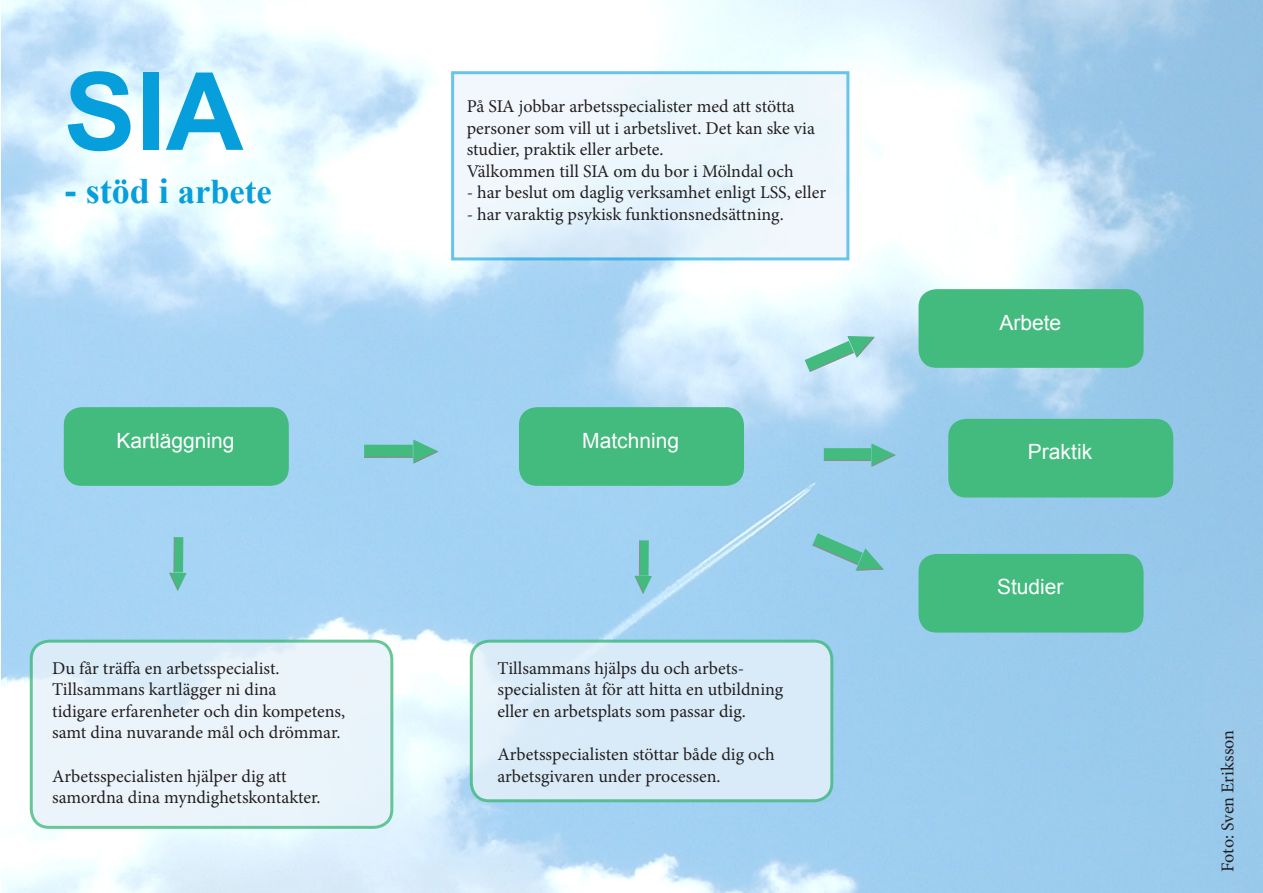
<style>
.page{position:relative;width:1263px;height:893px;background:#fff}
.page>*{position:absolute;margin:0;border:0;box-sizing:border-box;transform-origin:0 0}
.t1{font:700 108px "Arial";color:#069edb}
.t2{font:51.6px "Minion Pro";color:#43ba7e}
.t3{font:49.95px "Minion Pro";color:#43ba7e}
.t4{font:700 34.5px "Times New Roman";color:#069edb}
.t5{font:21px "Arial";color:#fff}
.t6{font:18px/21.6px "Minion Pro";color:#231f20}
.s1{font-family:"Arial";font-size:36px}
.s2{font-size:36px}
</style>
<div class="page">
<img style="left:1px;top:0;width:1262px;height:893px">
<div style="left:451px;top:71px;width:398px;height:189px;background:#e8f2fa"></div>
<div style="left:64px;top:407px;width:225px;height:79px;background:#43ba7e;border-radius:18px"></div>
<div style="left:519px;top:407px;width:225px;height:79px;background:#43ba7e;border-radius:18px"></div>
<div style="left:918px;top:289px;width:225px;height:79px;background:#43ba7e;border-radius:18px"></div>
<div style="left:948px;top:419px;width:225px;height:78px;background:#43ba7e;border-radius:18px"></div>
<div style="left:918px;top:554px;width:225px;height:79px;background:#43ba7e;border-radius:18px"></div>
<div style="left:31px;top:641px;width:361px;height:186px;background:#e8f2fa;border-radius:18px"></div>
<div style="left:30px;top:640px;width:363px;height:189px;border:3px solid #43ba7e;border-radius:18px"></div>
<div style="left:471px;top:641px;width:361px;height:160px;background:#d9ebf8;border-radius:18px"></div>
<div style="left:470px;top:640px;width:363px;height:162px;border:3px solid #43ba7e;border-radius:18px"></div>
<div style="left:824px;top:448px;width:47px;height:12px;background:#43ba7e;border:3px solid #43ba7e"></div>
<hr style="left:824px;top:460px;width:47px;height:1px;background:#8b8d90">
<svg style="left:871px;top:453px;width:25px;height:14px"></svg>
<div style="left:364px;top:445px;width:49px;height:12px;background:#43ba7e;border:3px solid #43ba7e"></div>
<hr style="left:364px;top:457px;width:49px;height:1px;background:#8b8d90">
<svg style="left:413px;top:450px;width:26px;height:14px"></svg>
<div style="left:175px;top:538px;width:7px;height:33px;background:#43ba7e"></div>
<div style="left:174px;top:537px;width:9px;height:35px;border:2px solid #43ba7e"></div>
<hr style="left:173px;top:537px;width:2px;height:35px;background:#8b8d90">
<div style="left:640px;top:541px;width:8px;height:34px;background:#43ba7e"></div>
<div style="left:639px;top:540px;width:10px;height:36px;border:2px solid #43ba7e"></div>
<hr style="left:639px;top:540px;width:1px;height:36px;background:#8b8d90">
<svg style="left:803px;top:326px;width:76px;height:47px;background:#bbe1e5"></svg>
<svg style="left:811px;top:531px;width:78px;height:50px;background:#8ec8dc"></svg>
<svg style="left:169px;top:572px;width:18px;height:19px"></svg>
<svg style="left:634px;top:575px;width:18px;height:19px"></svg>
<p class="t1" style="left:64px;top:40px;width:182px">SIA</p>
<p class="t4" style="left:64px;top:168px;width:209px"><span class="s1">-</span> <span class="s2">stöd i</span> arbete</p>
<p class="t6" style="left:467px;top:95px;width:350px">På SIA jobbar arbetsspecialister med att stötta personer som vill ut i arbetslivet. Det kan ske via studier, praktik eller arbete.</p>
<p class="t6" style="left:467px;top:160px;width:328px">Välkommen till SIA om du bor i Mölndal och</p>
<p class="t6" style="left:467px;top:182px;width:361px">- har beslut om daglig verksamhet enligt LSS, eller</p>
<p class="t6" style="left:467px;top:203px;width:319px">- har varaktig psykisk funktionsnedsättning.</p>
<p class="t5" style="left:117px;top:426px;width:119px">Kartläggning</p>
<p class="t5" style="left:582px;top:426px;width:98px">Matchning</p>
<p class="t2" style="left:409px;top:414px;width:33px">▶</p>
<p class="t6" style="left:52px;top:657px;width:295px">Du får träffa en arbetsspecialist.<br>Tillsammans kartlägger ni dina<br>tidigare erfarenheter och din kompetens, samt dina nuvarande mål och drömmar.</p>
<p class="t6" style="left:52px;top:765px;width:270px">Arbetsspecialisten hjälper dig att samordna dina myndighetskontakter.</p>
<p class="t6" style="left:497px;top:657px;width:287px">Tillsammans hjälps du och arbets&shy;specialisten åt för att hitta en utbildning eller en arbetsplats som passar dig.</p>
<p class="t6" style="left:497px;top:744px;width:279px">Arbetsspecialisten stöttar både dig och arbetsgivaren under processen.</p>
<p class="t3" style="left:868px;top:418px;width:32px">▶</p>
<p class="t5" style="left:999px;top:308px;width:63px">Arbete</p>
<p class="t5" style="left:1028px;top:438px;width:66px">Praktik</p>
<p class="t5" style="left:997px;top:573px;width:68px">Studier</p>
<p class="t6" style="left:1217px;top:872px;width:143px;rotate:-90deg">Foto: Sven Eriksson</p>
</div>
